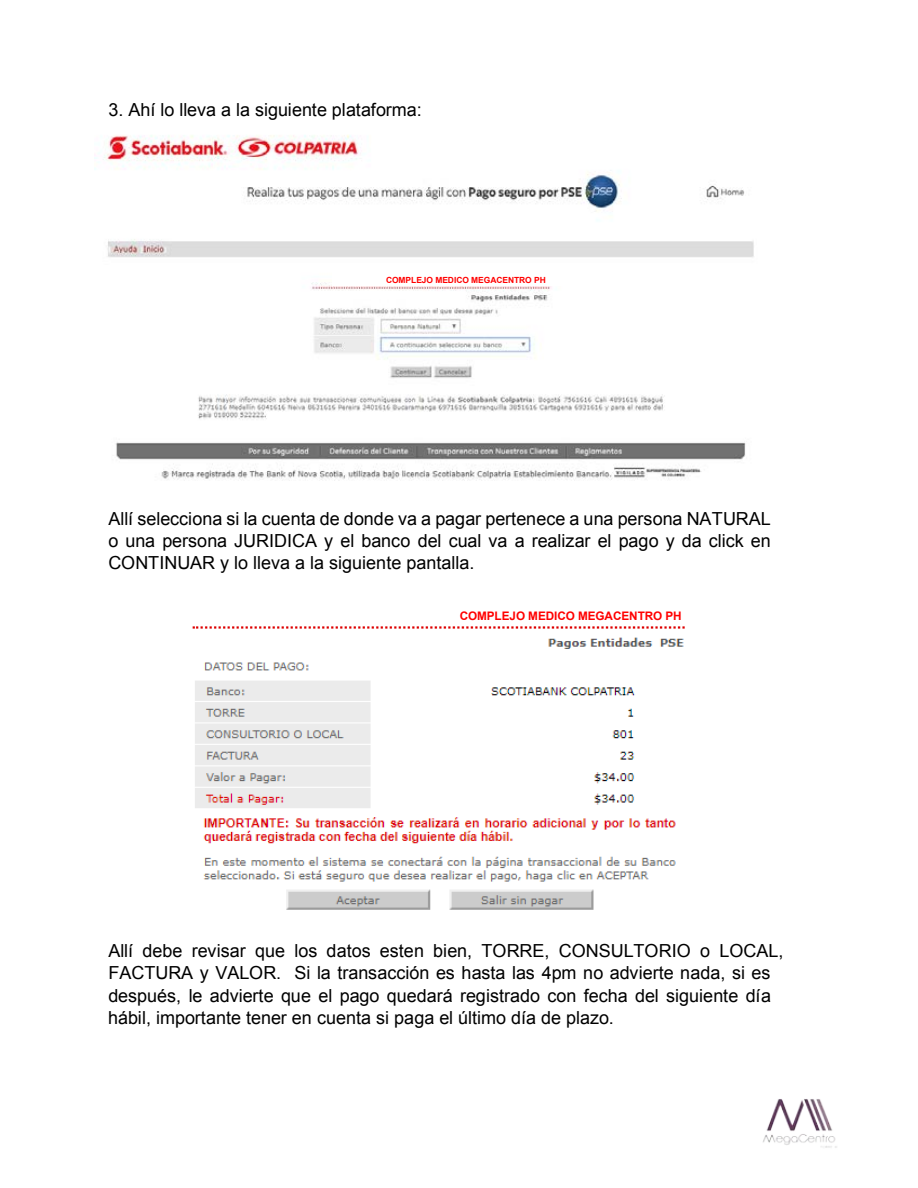
<style>
.page{position:relative;width:918px;height:1188px;background:#fff}
.page>*{position:absolute;margin:0;border:0;box-sizing:border-box;transform-origin:0 0}
.t1{font:18px/22.4px "Arial";color:#000;text-align:justify}
.t2{font:700 11.7px "Arial";letter-spacing:-.005em;color:#f00}
.t3{font:700 8.4px "Arial";letter-spacing:-.005em;color:#f00}
</style>
<div class="page">
<img style="left:95px;top:135px;width:659px;height:346px">
<img style="left:192px;top:626px;width:493px;height:284px">
<img style="left:763px;top:1099px;width:74px;height:49px">
<div style="left:332px;top:270px;width:247px;height:16px;background:#fff"></div>
<p class="t1" style="left:109px;top:98px;width:315px">3. Ahí lo lleva a la siguiente plataforma:</p>
<p class="t3" style="left:386px;top:274px;width:161px">COMPLEJO MEDICO MEGACENTRO PH</p>
<p class="t1" style="left:108px;top:507px;width:664px">Allí selecciona si la cuenta de donde va a pagar pertenece a una persona NATURAL o una persona JURIDICA y el banco del cual va a realizar el pago y da click en CONTINUAR y lo lleva a la siguiente pantalla.</p>
<p class="t2" style="left:460px;top:608px;width:224px">COMPLEJO MEDICO MEGACENTRO PH</p>
<p class="t1" style="left:108px;top:940px;width:677px;text-align:left">Allí debe revisar que los datos esten bien, TORRE, CONSULTORIO o LOCAL, FACTURA y VALOR. Si la transacción es hasta las 4pm no advierte nada, si es después, le advierte que el pago quedará registrado con fecha del siguiente día hábil, importante tener en cuenta si paga el último día de plazo.</p>
</div>
